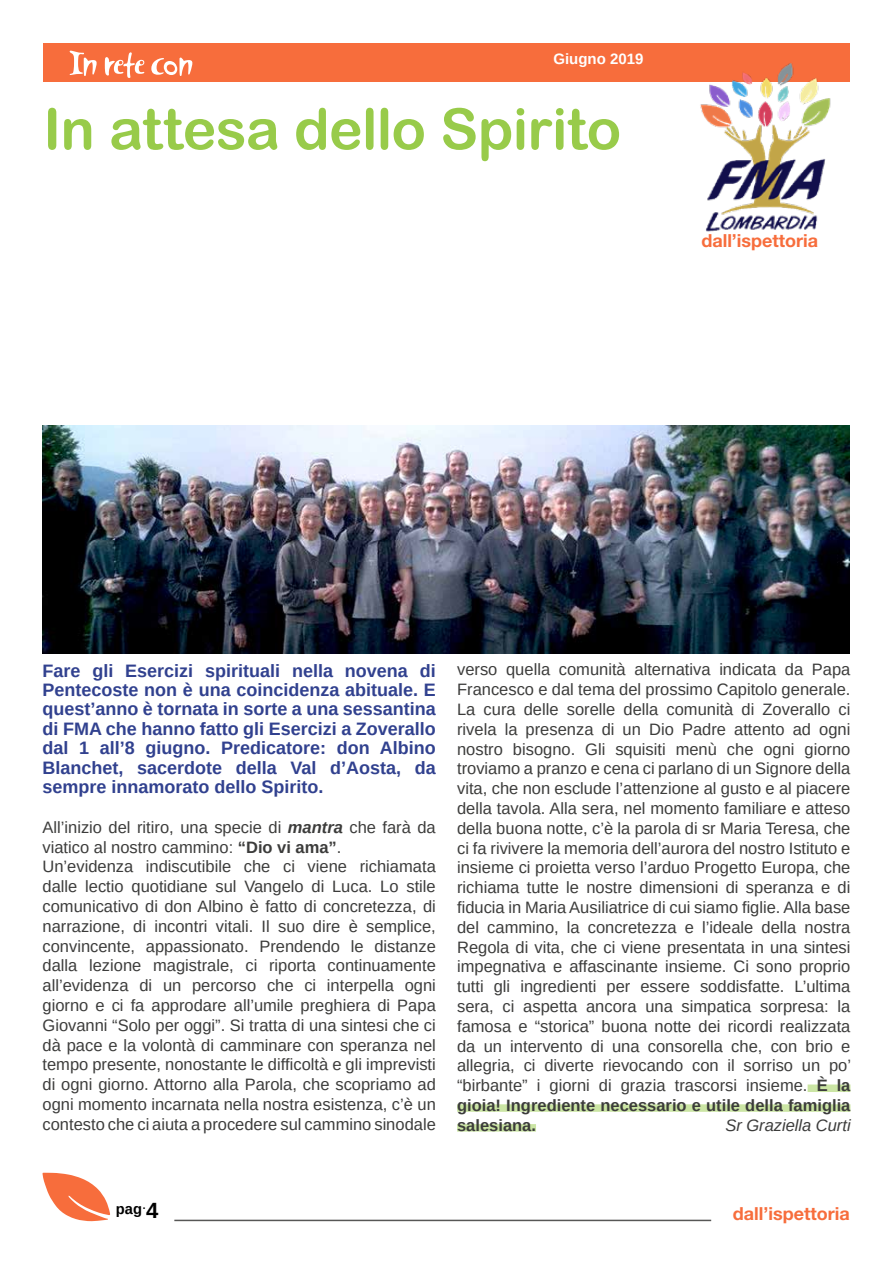
<style>
.page{position:relative;width:893px;height:1263px;background:#fff}
.page>*{position:absolute;margin:0;border:0;box-sizing:border-box;transform-origin:0 0}
.t1{font:57px "Arial Rounded MT Bold";letter-spacing:-.01em;color:#98cb4a}
.t2{font:700 18px/19.5px "Arimo";color:#31418f;text-align:justify}
.t3{font:700 18px "Helvetica Neue LT Std";color:#f76d3c}
.t4{font:16.5px/19.8px "Arimo";color:#3c3c3b}
.t5{font:italic 16.5px "Arimo";color:#3c3c3b}
.t6{font:700 15px "Arimo";color:#fff}
.t7{font:700 14.7px "Arimo";color:#000}
.s1{font-weight:700;font-style:italic}
.s2{font-weight:700}
.s3{font-size:22.05px}
</style>
<div class="page">
<div style="left:43px;top:43px;width:807px;height:39px;background:#f76d3c"></div>
<svg style="left:70px;top:51px;width:122px;height:27px"></svg>
<svg style="left:42px;top:1173px;width:68px;height:48px"></svg>
<hr style="left:174px;top:1220px;width:537px;height:1px;background:#575756">
<img style="left:700px;top:63px;width:131px;height:169px">
<div style="left:808px;top:1084px;width:42px;height:8px;background:#cbe5a4"></div>
<div style="left:457px;top:1104px;width:393px;height:8px;background:#cbe5a4"></div>
<div style="left:457px;top:1124px;width:79px;height:7px;background:#cbe5a4"></div>
<img style="left:43px;top:425px;width:807px;height:229px">
<p class="t6" style="left:553px;top:48px;width:92px">Giugno 2019</p>
<p class="t6" style="left:552px;top:52px;width:93px">Ottobre 2016</p>
<h1 class="t1" style="left:43px;top:95px;width:579px">In attesa dello Spirito</h1>
<p class="t3" style="left:701px;top:229px;width:118px">dall’ispettoria</p>
<p class="t2" style="left:43px;top:661px;width:395px">Fare gli Esercizi spirituali nella novena di Pentecoste non è una coincidenza abituale. E quest’anno è tornata in sorte a una sessantina di FMA che hanno fatto gli Esercizi a Zoverallo dal 1 all’8 giugno. Predicatore: don Albino Blanchet, sacerdote della Val d’Aosta, da sempre innamorato dello Spirito.</p>
<p class="t4" style="left:43px;top:817px;width:395px">All’inizio del ritiro, una specie di <span class="s1">mantra</span> che farà da viatico al nostro cammino: <span class="s2">“Dio vi ama”</span>.<br>Un’evidenza indiscutibile che ci viene richiamata dalle lectio quotidiane sul Vangelo di Luca. Lo stile comunicativo di don Albino è fatto di concretezza, di narrazione, di incontri vitali. Il suo dire è semplice, convincente, appassionato. Prendendo le distanze dalla lezione magistrale, ci riporta continuamente all’evidenza di un percorso che ci interpella ogni giorno e ci fa approdare all’umile preghiera di Papa Giovanni “Solo per oggi”. Si tratta di una sintesi che ci dà pace e la volontà di camminare con speranza nel tempo presente, nonostante le difficoltà e gli imprevisti di ogni giorno. Attorno alla Parola, che scopriamo ad ogni momento incarnata nella nostra esistenza, c’è un contesto che ci aiuta a procedere sul cammino sinodale</p>
<p class="t4" style="left:457px;top:660px;width:395px;text-align:justify">verso quella comunità alternativa indicata da Papa Francesco e dal tema del prossimo Capitolo generale.<br>La cura delle sorelle della comunità di Zoverallo ci rivela la presenza di un Dio Padre attento ad ogni nostro bisogno. Gli squisiti menù che ogni giorno troviamo a pranzo e cena ci parlano di un Signore della vita, che non esclude l’attenzione al gusto e al piacere della tavola. Alla sera, nel momento familiare e atteso della buona notte, c’è la parola di sr Maria Teresa, che ci fa rivivere la memoria dell’aurora del nostro Istituto e insieme ci proietta verso l’arduo Progetto Europa, che richiama tutte le nostre dimensioni di speranza e di fiducia in Maria Ausiliatrice di cui siamo figlie. Alla base del cammino, la concretezza e l’ideale della nostra Regola di vita, che ci viene presentata in una sintesi impegnativa e affascinante insieme. Ci sono proprio tutti gli ingredienti per essere soddisfatte. L’ultima sera, ci aspetta ancora una simpatica sorpresa: la famosa e “storica” buona notte dei ricordi realizzata da un intervento di una consorella che, con brio e allegria, ci diverte rievocando con il sorriso un po’ “birbante” i giorni di grazia trascorsi insieme. <span class="s2">È la gioia! Ingrediente necessario e utile della famiglia salesiana.</span></p>
<p class="t5" style="left:725px;top:1114px;width:127px">Sr Graziella Curti</p>
<p class="t7" style="left:116px;top:1198px;width:44px">pag<sup>.</sup><span class="s3">4</span></p>
<p class="t3" style="left:733px;top:1203px;width:118px">dall’ispettoria</p>
</div>
